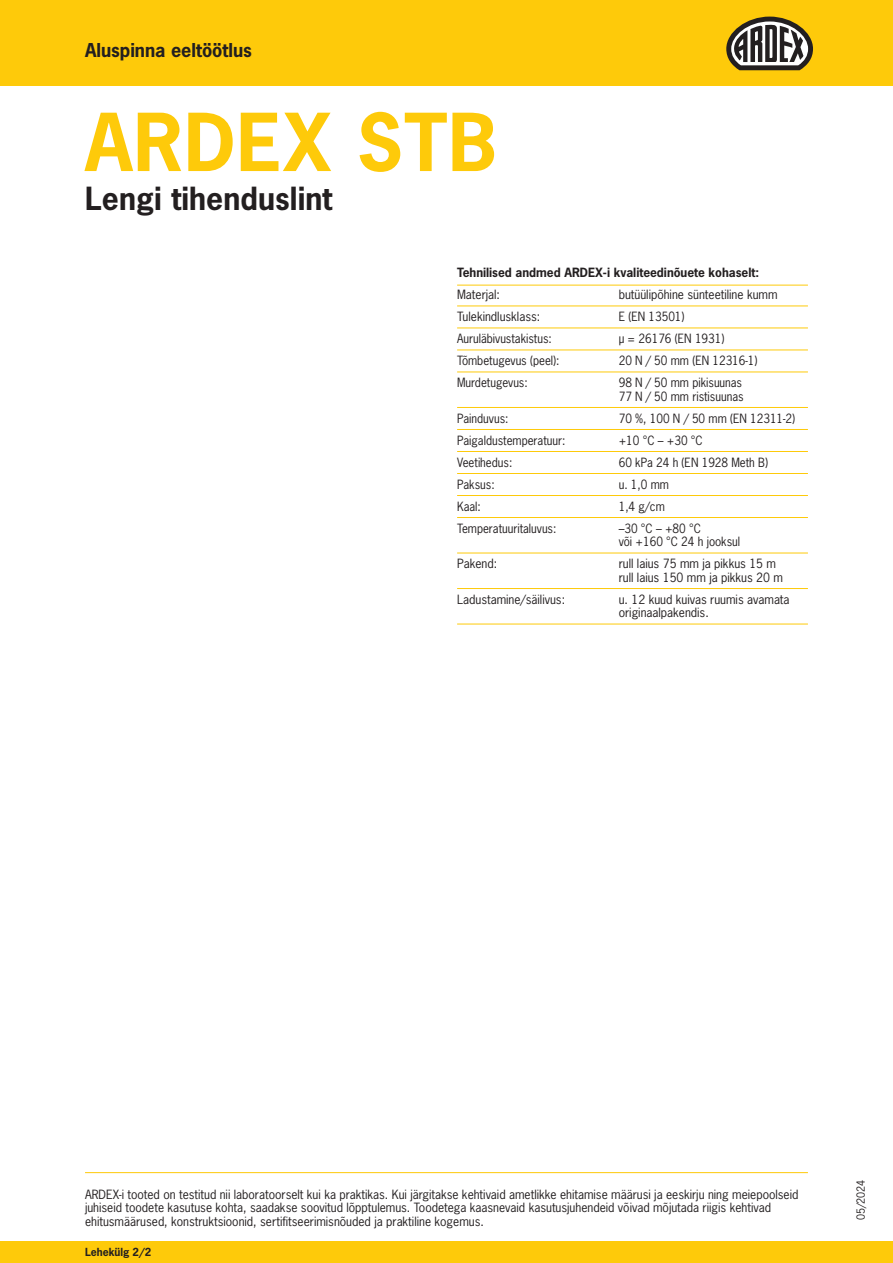
<style>
.page{position:relative;width:893px;height:1263px;background:#fff}
.page>*{position:absolute;margin:0;border:0;box-sizing:border-box;transform-origin:0 0}
.t1{font:700 75px "News Gothic Std";letter-spacing:.015em;color:#feca0a}
.t2{font:700 30px "News Gothic Std";letter-spacing:.005em;color:#231f20}
.t3{font:700 18px "News Gothic Std";color:#231f20}
.t4{font:12px/13.5px "News Gothic Std";color:#231f20}
.t5{font:12px/13.5px "News Gothic Std";color:#231f20;scale:.96 1}
.t6{font:700 12px "News Gothic Std";color:#231f20}
.t7{font:700 10.5px "News Gothic Std";color:#231f20}
.t8{font:10.5px "News Gothic Std";color:#231f20}
</style>
<div class="page">
<hr style="left:85px;top:1172px;width:723px;height:1px;background:#feca0a">
<div style="left:0;top:1242px;width:893px;height:21px;background:#feca0a"></div>
<div style="left:0;top:0;width:893px;height:85px;background:#feca0a"></div>
<hr style="left:457px;top:285px;width:351px;height:1px;background:#feca0a">
<hr style="left:457px;top:306px;width:351px;height:1px;background:#feca0a">
<hr style="left:457px;top:328px;width:351px;height:1px;background:#feca0a">
<hr style="left:457px;top:350px;width:351px;height:1px;background:#feca0a">
<hr style="left:457px;top:372px;width:351px;height:1px;background:#feca0a">
<hr style="left:457px;top:407px;width:351px;height:1px;background:#feca0a">
<hr style="left:457px;top:429px;width:351px;height:1px;background:#feca0a">
<hr style="left:457px;top:451px;width:351px;height:1px;background:#feca0a">
<hr style="left:457px;top:473px;width:351px;height:1px;background:#feca0a">
<hr style="left:457px;top:495px;width:351px;height:1px;background:#feca0a">
<hr style="left:457px;top:517px;width:351px;height:1px;background:#feca0a">
<hr style="left:457px;top:553px;width:351px;height:1px;background:#feca0a">
<hr style="left:457px;top:588px;width:351px;height:1px;background:#feca0a">
<hr style="left:457px;top:624px;width:351px;height:1px;background:#feca0a">
<svg style="left:726px;top:17px;width:87px;height:53px"></svg>
<h3 class="t3" style="left:85px;top:38px;width:168px">Aluspinna eeltöötlus</h3>
<h1 class="t1" style="left:85px;top:93px;width:413px">ARDEX STB</h1>
<h2 class="t2" style="left:85px;top:179px;width:249px">Lengi tihenduslint</h2>
<p class="t6" style="left:457px;top:265px;width:303px">Tehnilised andmed ARDEX-i kvaliteedinõuete kohaselt:</p>
<p class="t4" style="left:457px;top:288px;width:44px">Materjal:</p>
<p class="t4" style="left:619px;top:288px;width:160px">butüülipõhine sünteetiline kumm</p>
<p class="t4" style="left:457px;top:310px;width:85px">Tulekindlusklass:</p>
<p class="t5" style="left:619px;top:310px;width:70px">E (EN 13501)</p>
<p class="t5" style="left:457px;top:332px;width:100px">Auruläbivustakistus:</p>
<p class="t5" style="left:619px;top:332px;width:112px">µ = 26176 (EN 1931)</p>
<p class="t5" style="left:457px;top:354px;width:108px">Tõmbetugevus (peel):</p>
<p class="t5" style="left:619px;top:354px;width:146px">20 N / 50 mm (EN 12316-1)</p>
<p class="t5" style="left:457px;top:376px;width:75px">Murdetugevus:</p>
<p class="t5" style="left:619px;top:376px;width:132px">98 N / 50 mm pikisuunas<br>77 N / 50 mm ristisuunas</p>
<p class="t5" style="left:457px;top:411px;width:55px">Painduvus:</p>
<p class="t5" style="left:619px;top:411px;width:185px">70 %, 100 N / 50 mm (EN 12311-2)</p>
<p class="t5" style="left:457px;top:433px;width:114px">Paigaldustemperatuur:</p>
<p class="t5" style="left:619px;top:433px;width:89px">+10 °C – +30 °C</p>
<p class="t5" style="left:457px;top:455px;width:59px">Veetihedus:</p>
<p class="t5" style="left:619px;top:455px;width:157px">60 kPa 24 h (EN 1928 Meth B)</p>
<p class="t5" style="left:457px;top:477px;width:41px">Paksus:</p>
<p class="t5" style="left:619px;top:477px;width:54px">u. 1,0 mm</p>
<p class="t5" style="left:457px;top:499px;width:26px">Kaal:</p>
<p class="t5" style="left:619px;top:499px;width:50px">1,4 g/cm</p>
<p class="t5" style="left:457px;top:521px;width:105px">Temperatuuritaluvus:</p>
<p class="t5" style="left:619px;top:521px;width:128px">–30 °C – +80 °C<br>või +160 °C 24 h jooksul</p>
<p class="t4" style="left:457px;top:557px;width:42px">Pakend:</p>
<p class="t4" style="left:619px;top:557px;width:166px">rull laius 75 mm ja pikkus 15 m rull laius 150 mm ja pikkus 20 m</p>
<p class="t4" style="left:457px;top:592px;width:109px">Ladustamine/säilivus:</p>
<p class="t4" style="left:619px;top:592px;width:172px">u. 12 kuud kuivas ruumis avamata originaalpakendis.</p>
<p class="t4" style="left:85px;top:1187px;width:715px">ARDEX-i tooted on testitud nii laboratoorselt kui ka praktikas. Kui järgitakse kehtivaid ametlikke ehitamise määrusi ja eeskirju ning meiepoolseid juhiseid toodete kasutuse kohta, saadakse soovitud lõpptulemus. Toodetega kaasnevaid kasutusjuhendeid võivad mõjutada riigis kehtivad ehitusmäärused, konstruktsioonid, sertifitseerimisnõuded ja praktiline kogemus.</p>
<p class="t8" style="left:854px;top:1220px;width:42px;rotate:-90deg">05/2024</p>
<p class="t7" style="left:85px;top:1245px;width:68px">Lehekülg 2/2</p>
</div>
